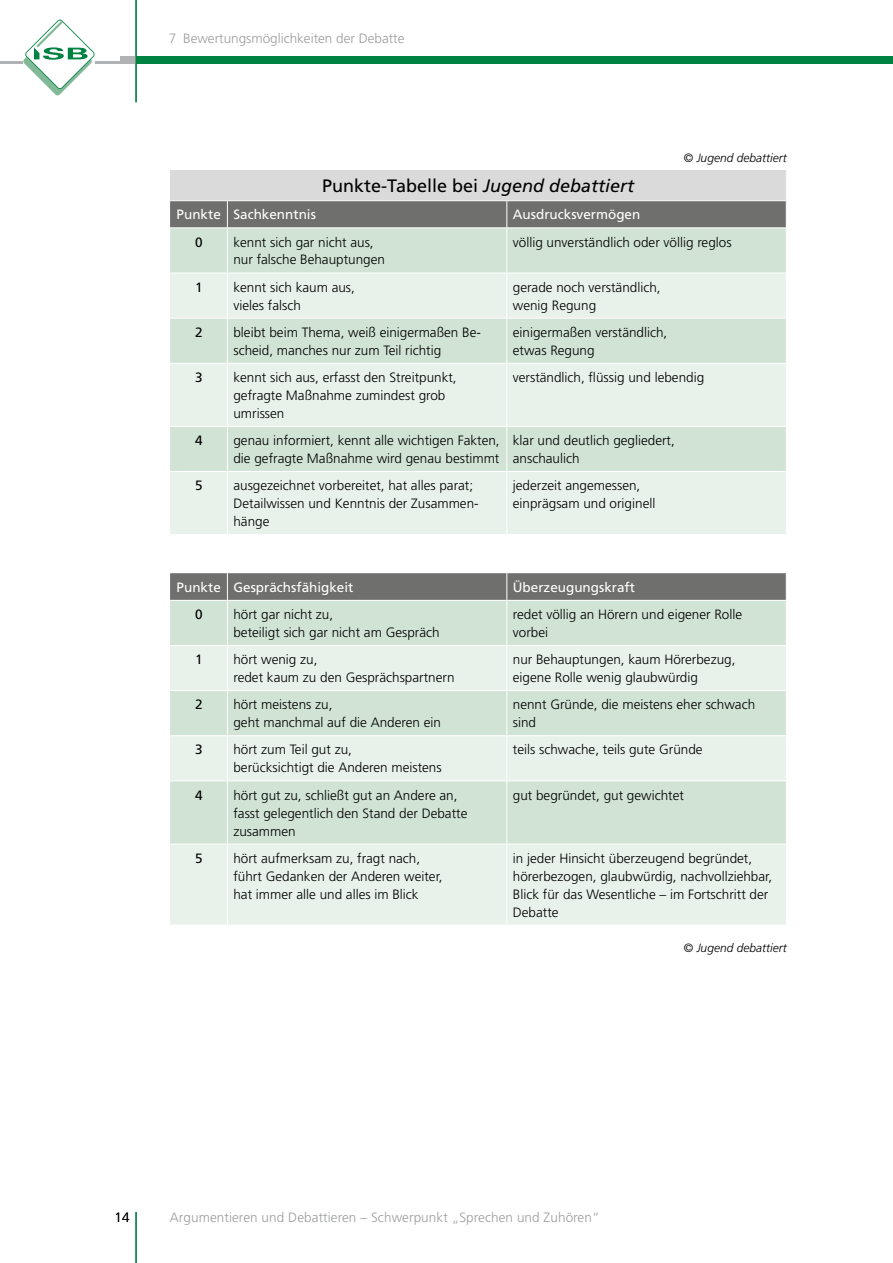
<style>
.page{position:relative;width:893px;height:1263px;background:#fff}
.page>*{position:absolute;margin:0;border:0;box-sizing:border-box;transform-origin:0 0}
.t1{font:18px "Frutiger LT Std";color:#000}
.t2{font:300 13.5px/18px "Frutiger LT Std";color:#000}
.t3{font:300 13.5px "Frutiger LT Std";letter-spacing:.005em;color:#9c9d9d}
.t4{font:13.5px "Frutiger LT Std";color:#fff}
.t5{font:13.5px "Frutiger LT Std";color:#000}
.t6{font:italic 300 12px "Frutiger LT Std";color:#000}
.s1{font-style:italic}
.s2{font-style:normal}
</style>
<div class="page">
<div style="left:121px;top:56px;width:15px;height:8px;background:#b1b2b3"></div>
<hr style="left:0;top:62px;width:136px;height:2px;background:#b1b2b3">
<div style="left:136px;top:56px;width:757px;height:8px;background:#008243"></div>
<hr style="left:135px;top:0;width:2px;height:102px;background:#008243">
<svg style="left:23px;top:20px;width:72px;height:75px"></svg>
<hr style="left:135px;top:1212px;width:2px;height:51px;background:#008243">
<div style="left:170px;top:170px;width:616px;height:31px;background:#dadada"></div>
<div style="left:170px;top:228px;width:616px;height:45px;background:#d0e3d5"></div>
<svg style="left:170px;top:274px;width:616px;height:260px;background:#dfece2"></svg>
<div style="left:170px;top:201px;width:617px;height:26px;background:#6f6f6e"></div>
<hr style="left:227px;top:228px;width:1px;height:45px;background:#fff">
<hr style="left:506px;top:228px;width:1px;height:45px;background:#fff">
<hr style="left:227px;top:273px;width:1px;height:45px;background:#fff">
<hr style="left:506px;top:273px;width:1px;height:45px;background:#fff">
<hr style="left:170px;top:318px;width:57px;height:1px;background:#fff">
<hr style="left:227px;top:318px;width:280px;height:1px;background:#fff">
<hr style="left:227px;top:318px;width:1px;height:45px;background:#fff">
<hr style="left:507px;top:318px;width:280px;height:1px;background:#fff">
<hr style="left:506px;top:318px;width:1px;height:45px;background:#fff">
<hr style="left:170px;top:363px;width:57px;height:1px;background:#fff">
<hr style="left:227px;top:363px;width:280px;height:1px;background:#fff">
<hr style="left:227px;top:364px;width:1px;height:62px;background:#fff">
<hr style="left:507px;top:363px;width:280px;height:1px;background:#fff">
<hr style="left:506px;top:364px;width:1px;height:62px;background:#fff">
<hr style="left:170px;top:426px;width:57px;height:1px;background:#fff">
<hr style="left:227px;top:426px;width:280px;height:1px;background:#fff">
<hr style="left:227px;top:427px;width:1px;height:44px;background:#fff">
<hr style="left:507px;top:426px;width:280px;height:1px;background:#fff">
<hr style="left:506px;top:427px;width:1px;height:44px;background:#fff">
<hr style="left:170px;top:471px;width:57px;height:1px;background:#fff">
<hr style="left:227px;top:471px;width:280px;height:1px;background:#fff">
<hr style="left:227px;top:472px;width:1px;height:62px;background:#fff">
<hr style="left:507px;top:471px;width:280px;height:1px;background:#fff">
<hr style="left:506px;top:472px;width:1px;height:62px;background:#fff">
<hr style="left:170px;top:200px;width:57px;height:1px;background:#fff">
<hr style="left:227px;top:200px;width:280px;height:1px;background:#fff">
<hr style="left:507px;top:200px;width:280px;height:1px;background:#fff">
<div style="left:170px;top:601px;width:616px;height:44px;background:#d0e3d5"></div>
<svg style="left:170px;top:646px;width:616px;height:279px;background:#deebe2"></svg>
<svg style="left:170px;top:573px;width:617px;height:27px;background:#717170"></svg>
<hr style="left:227px;top:601px;width:1px;height:44px;background:#fff">
<hr style="left:506px;top:601px;width:1px;height:44px;background:#fff">
<hr style="left:227px;top:646px;width:1px;height:44px;background:#fff">
<hr style="left:506px;top:646px;width:1px;height:44px;background:#fff">
<hr style="left:170px;top:690px;width:57px;height:1px;background:#fff">
<hr style="left:227px;top:690px;width:280px;height:1px;background:#fff">
<hr style="left:227px;top:691px;width:1px;height:44px;background:#fff">
<hr style="left:507px;top:690px;width:280px;height:1px;background:#fff">
<hr style="left:506px;top:691px;width:1px;height:44px;background:#fff">
<hr style="left:170px;top:735px;width:57px;height:1px;background:#fff">
<hr style="left:227px;top:735px;width:280px;height:1px;background:#fff">
<hr style="left:227px;top:736px;width:1px;height:44px;background:#fff">
<hr style="left:507px;top:735px;width:280px;height:1px;background:#fff">
<hr style="left:506px;top:736px;width:1px;height:44px;background:#fff">
<hr style="left:170px;top:780px;width:57px;height:1px;background:#fff">
<hr style="left:227px;top:780px;width:280px;height:1px;background:#fff">
<hr style="left:227px;top:781px;width:1px;height:63px;background:#fff">
<hr style="left:507px;top:780px;width:280px;height:1px;background:#fff">
<hr style="left:506px;top:781px;width:1px;height:63px;background:#fff">
<hr style="left:170px;top:844px;width:57px;height:1px;background:#fff">
<hr style="left:227px;top:844px;width:280px;height:1px;background:#fff">
<hr style="left:227px;top:844px;width:1px;height:81px;background:#fff">
<hr style="left:507px;top:844px;width:280px;height:1px;background:#fff">
<hr style="left:506px;top:844px;width:1px;height:81px;background:#fff">
<p class="t3" style="left:169px;top:31px;width:237px">7 Bewertungsmöglichkeiten der Debatte</p>
<h1 class="t1" style="left:322px;top:175px;width:313px">Punkte-Tabelle bei <span class="s1">Jugend debattiert</span></h1>
<p class="t6" style="left:684px;top:151px;width:104px"><span class="s2">©</span> Jugend debattiert</p>
<p class="t4" style="left:177px;top:207px;width:141px">Punkte Sachkenntnis</p>
<p class="t4" style="left:513px;top:207px;width:129px">Ausdrucksvermögen</p>
<p class="t5" style="left:195px;top:234px;width:9px">0</p>
<p class="t2" style="left:233px;top:233px;width:153px">kennt sich gar nicht aus, nur falsche Behauptungen</p>
<p class="t2" style="left:513px;top:233px;width:220px">völlig unverständlich oder völlig reglos</p>
<p class="t5" style="left:195px;top:279px;width:9px">1</p>
<p class="t2" style="left:233px;top:278px;width:123px">kennt sich kaum aus, vieles falsch</p>
<p class="t2" style="left:513px;top:278px;width:149px">gerade noch verständlich, wenig Regung</p>
<p class="t5" style="left:195px;top:324px;width:9px">2</p>
<p class="t2" style="left:233px;top:323px;width:249px">bleibt beim Thema, weiß einigermaßen Be&shy;scheid, manches nur zum Teil richtig</p>
<p class="t2" style="left:513px;top:323px;width:156px">einigermaßen verständlich, etwas Regung</p>
<p class="t5" style="left:195px;top:369px;width:9px">3</p>
<p class="t2" style="left:233px;top:368px;width:225px">kennt sich aus, erfasst den Streitpunkt, gefragte Maßnahme zumindest grob umrissen</p>
<p class="t2" style="left:513px;top:368px;width:193px">verständlich, flüssig und lebendig</p>
<p class="t5" style="left:195px;top:432px;width:9px">4</p>
<p class="t2" style="left:233px;top:432px;width:268px">genau informiert, kennt alle wichtigen Fakten, die gefragte Maßnahme wird genau bestimmt</p>
<p class="t2" style="left:513px;top:432px;width:164px">klar und deutlich gegliedert, anschaulich</p>
<p class="t5" style="left:195px;top:477px;width:9px">5</p>
<p class="t2" style="left:233px;top:477px;width:247px">ausgezeichnet vorbereitet, hat alles parat;<br>Detailwissen und Kenntnis der Zusammen&shy;hänge</p>
<p class="t2" style="left:513px;top:477px;width:144px">jederzeit angemessen, einprägsam und originell</p>
<p class="t4" style="left:177px;top:579px;width:178px">Punkte Gesprächsfähigkeit</p>
<p class="t4" style="left:513px;top:579px;width:124px">Überzeugungskraft</p>
<p class="t5" style="left:195px;top:606px;width:9px">0</p>
<p class="t2" style="left:233px;top:605px;width:208px">hört gar nicht zu,<br>beteiligt sich gar nicht am Gespräch</p>
<p class="t2" style="left:513px;top:605px;width:231px">redet völlig an Hörern und eigener Rolle vorbei</p>
<p class="t5" style="left:195px;top:651px;width:9px">1</p>
<p class="t2" style="left:233px;top:651px;width:223px">hört wenig zu,<br>redet kaum zu den Gesprächspartnern</p>
<p class="t2" style="left:513px;top:651px;width:224px">nur Behauptungen, kaum Hörerbezug, eigene Rolle wenig glaubwürdig</p>
<p class="t5" style="left:195px;top:697px;width:9px">2</p>
<p class="t2" style="left:233px;top:696px;width:209px">hört meistens zu,<br>geht manchmal auf die Anderen ein</p>
<p class="t2" style="left:513px;top:696px;width:244px">nennt Gründe, die meistens eher schwach sind</p>
<p class="t5" style="left:195px;top:742px;width:9px">3</p>
<p class="t2" style="left:233px;top:741px;width:210px">hört zum Teil gut zu,<br>berücksichtigt die Anderen meistens</p>
<p class="t2" style="left:513px;top:741px;width:191px">teils schwache, teils gute Gründe</p>
<p class="t5" style="left:195px;top:787px;width:9px">4</p>
<p class="t2" style="left:233px;top:786px;width:236px">hört gut zu, schließt gut an Andere an, fasst gelegentlich den Stand der Debatte zusammen</p>
<p class="t2" style="left:513px;top:786px;width:173px">gut begründet, gut gewichtet</p>
<p class="t5" style="left:195px;top:850px;width:9px">5</p>
<p class="t2" style="left:233px;top:849px;width:211px">hört aufmerksam zu, fragt nach, führt Gedanken der Anderen weiter, hat immer alle und alles im Blick</p>
<p class="t2" style="left:513px;top:849px;width:261px">in jeder Hinsicht überzeugend begründet, hörerbezogen, glaubwürdig, nachvollziehbar, Blick für das Wesentliche – im Fortschritt der Debatte</p>
<p class="t6" style="left:684px;top:941px;width:104px"><span class="s2">©</span> Jugend debattiert</p>
<p class="t2" style="left:114px;top:1208px;width:17px">14</p>
<p class="t3" style="left:170px;top:1210px;width:431px">Argumentieren und Debattieren – Schwerpunkt „Sprechen und Zuhören“</p>
</div>
